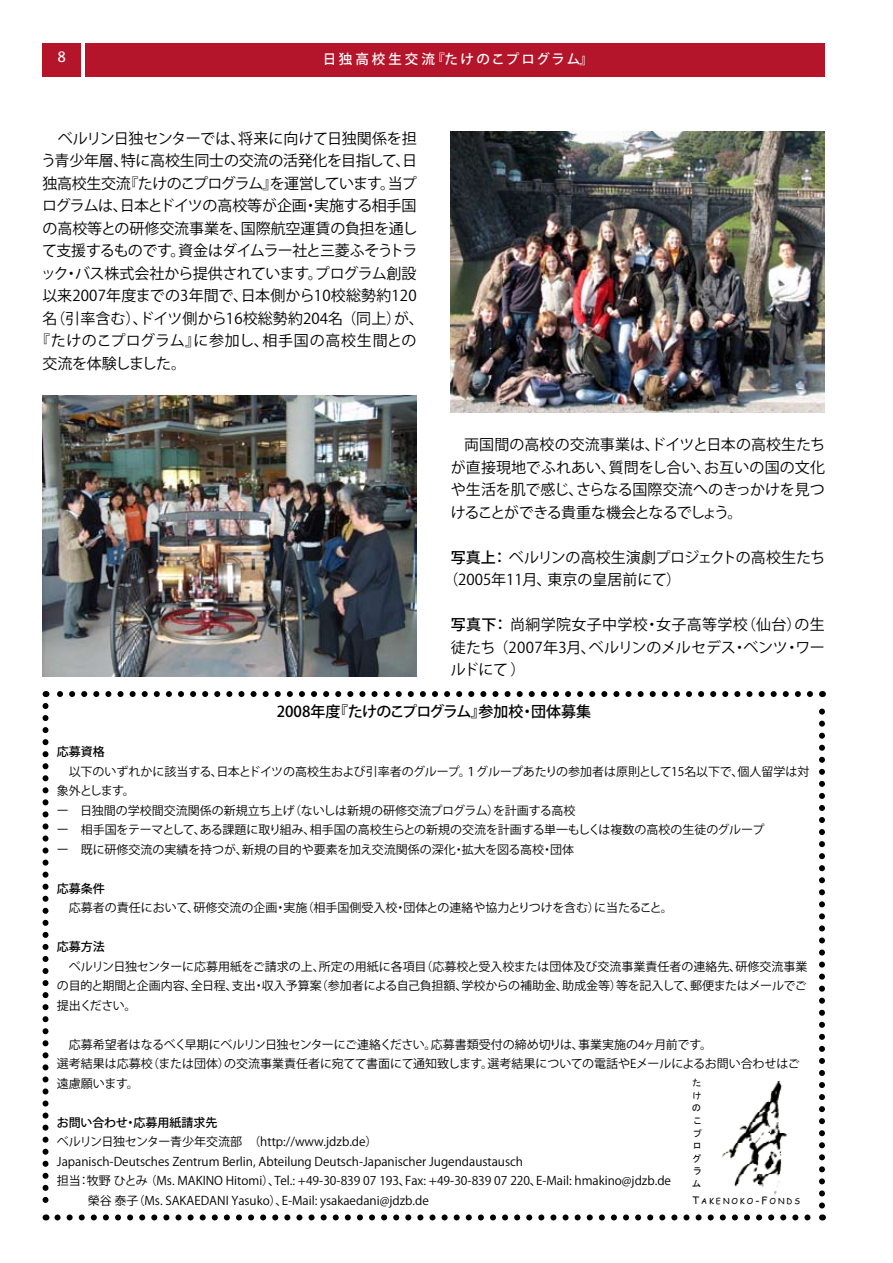
<style>
.page{position:relative;width:893px;height:1263px;background:#fff}
.page>*{position:absolute;margin:0;border:0;box-sizing:border-box;transform-origin:0 0}
.t1{font:15px/22.5px "Koz Go Pro";letter-spacing:-.015em;color:#000;text-align:justify}
.t2{font:15px "Koz Go Pro";letter-spacing:-.035em;color:#000}
.t3{font:15px "Koz Go Pro";letter-spacing:.01em;color:#000}
.t4{font:15px "Koz Go Pro";letter-spacing:.005em;color:#000}
.t5{font:15px "Koz Go Pro";letter-spacing:-.06em;color:#000}
.t6{font:15px "Koz Go Pro";letter-spacing:-.055em;color:#000}
.t7{font:15px "Koz Go Pro";letter-spacing:.035em;color:#000}
.t8{font:500 15px "Koz Go Pro";color:#000}
.t9{font:15px "Stone Sans";color:#fff}
.t10{font:500 13.5px "Koz Go Pro";color:#fff}
.t11{font:12px/19.5px "Koz Go Pro";color:#000}
.t12{font:500 12px "Koz Go Pro";color:#000}
.t13{font:9.3px/12.6px "MS Gothic";color:#000;text-align:justify}
.t14{font:8.1px "Comic Sans MS";letter-spacing:.245em;color:#000}
.s1{font-weight:500}
.s2{font-size:10.05px}
</style>
<div class="page">
<div style="left:85px;top:43px;width:740px;height:33px;background:#b5152b"></div>
<div style="left:43px;top:43px;width:38px;height:33px;background:#b5152b"></div>
<svg style="left:57px;top:1214px;width:754px;height:6px"></svg>
<svg style="left:43px;top:706px;width:6px;height:514px"></svg>
<svg style="left:819px;top:691px;width:6px;height:514px"></svg>
<svg style="left:46px;top:691px;width:764px;height:6px"></svg>
<img style="left:451px;top:132px;width:374px;height:281px">
<img style="left:43px;top:395px;width:374px;height:281px">
<img style="left:721px;top:1081px;width:67px;height:113px">
<p class="t9" style="left:57px;top:48px;width:10px">8</p>
<p class="t10" style="left:323px;top:51px;width:272px">日 独 高 校 生 交 流 『た け の こ プ ロ グ ラ ム』</p>
<p class="t1" style="left:43px;top:127px;width:376px">　ベルリン日独センターでは、将来に向けて日独関係を担</p>
<p class="t1" style="left:41px;top:150px;width:378px">う青少年層、特に高校生同士の交流の活発化を目指して、日</p>
<p class="t5" style="left:43px;top:174px;width:376px">独高校生交流『たけのこプログラム』を運営しています。当プ</p>
<p class="t1" style="left:42px;top:195px;width:376px">ログラムは、日本とドイツの高校等が企画・実施する相手国</p>
<p class="t1" style="left:43px;top:217px;width:376px">の高校等との研修交流事業を、国際航空運賃の負担を通し</p>
<p class="t6" style="left:42px;top:241px;width:377px">て支援するものです。資金はダイムラー社と三菱ふそうトラ</p>
<p class="t2" style="left:41px;top:264px;width:377px">ック・バス株式会社から提供されています。プログラム創設</p>
<p class="t3" style="left:42px;top:286px;width:376px">以来2007年度までの3年間で、日本側から10校総勢約120</p>
<p class="t4" style="left:43px;top:309px;width:383px">名（引率含む）、ドイツ側から16校総勢約204名 （同上）が、</p>
<p class="t7" style="left:35px;top:331px;width:383px">『たけのこプログラム』に参加し、相手国の高校生間との</p>
<p class="t2" style="left:43px;top:354px;width:145px">交流を体験しました。</p>
<p class="t1" style="left:451px;top:434px;width:376px;text-indent:14px">両国間の高校の交流事業は、ドイツと日本の高校生たちが直接現地でふれあい、質問をし合い、お互いの国の文化や生活を肌で感じ、さらなる国際交流へのきっかけを見つけることができる貴重な機会となるでしょう。</p>
<p class="t1" style="left:444px;top:546px;width:383px;text-indent:7px"><span class="s1">写真上：</span> ベルリンの高校生演劇プロジェクトの高校生たち（2005年11月、東京の皇居前にて）</p>
<p class="t1" style="left:451px;top:614px;width:376px"><span class="s1">写真下：</span> 尚絅学院女子中学校・女子高等学校（仙台）の生徒たち （2007年3月、ベルリンのメルセデス・ベンツ・ワールドにて ）</p>
<p class="t8" style="left:277px;top:702px;width:316px">2008年度『たけのこプログラム』参加校・団体募集</p>
<p class="t12" style="left:57px;top:744px;width:49px">応募資格</p>
<p class="t11" style="left:57px;top:762px;width:754px">　以下のいずれかに該当する、日本とドイツの高校生および引率者のグループ。１グループあたりの参加者は原則として15名以下で、個人留学は対象外とします。<br>ー　日独間の学校間交流関係の新規立ち上げ（ないしは新規の研修交流プログラム）を計画する高校<br>ー　相手国をテーマとして、ある課題に取り組み、相手国の高校生らとの新規の交流を計画する単一もしくは複数の高校の生徒のグループ<br>ー　既に研修交流の実績を持つが、新規の目的や要素を加え交流関係の深化・拡大を図る高校・団体</p>
<p class="t12" style="left:57px;top:881px;width:49px">応募条件</p>
<p class="t11" style="left:57px;top:898px;width:617px">　応募者の責任において、研修交流の企画・実施（相手国側受入校・団体との連絡や協力とりつけを含む）に当たること。</p>
<p class="t12" style="left:57px;top:939px;width:49px">応募方法</p>
<p class="t11" style="left:57px;top:957px;width:752px;text-align:justify">　ベルリン日独センターに応募用紙をご請求の上、所定の用紙に各項目（応募校と受入校または団体及び交流事業責任者の連絡先、研修交流事業の目的と期間と企画内容、全日程、支出・収入予算案（参加者による自己負担額、学校からの補助金、助成金等）等を記入して、郵便またはメールでご提出ください。</p>
<p class="t11" style="left:57px;top:1035px;width:744px">　応募希望者はなるべく早期にベルリン日独センターにご連絡ください。応募書類受付の締め切りは、事業実施の4ヶ月前です。<br>選考結果は応募校（または団体）の交流事業責任者に宛てて書面にて通知致します。選考結果についての電話やEメールによるお問い合わせはご遠慮願います。</p>
<p class="t12" style="left:57px;top:1115px;width:162px">お問い合わせ・応募用紙請求先</p>
<p class="t11" style="left:57px;top:1132px;width:322px">ベルリン日独センター青少年交流部　（http://www.jdzb.de）</p>
<p class="t11" style="left:57px;top:1152px;width:468px">Japanisch-Deutsches Zentrum Berlin, Abteilung Deutsch-Japanischer Jugendaustausch</p>
<p class="t11" style="left:57px;top:1171px;width:616px">担当：牧野 ひとみ （Ms. MAKINO Hitomi）、Tel.: +49-30-839 07 193、Fax: +49-30-839 07 220、E-Mail: hmakino@jdzb.de</p>
<p class="t11" style="left:88px;top:1191px;width:343px">榮谷 泰子（Ms. SAKAEDANI Yasuko）、E-Mail: ysakaedani@jdzb.de</p>
<p class="t14" style="left:692px;top:1195px;width:109px"><span class="s2">T</span>AKENOKO<span class="s2">-F</span>ONDS</p>
<p class="t13" style="left:692px;top:1076px;width:12px">たけのこプログラム</p>
</div>
